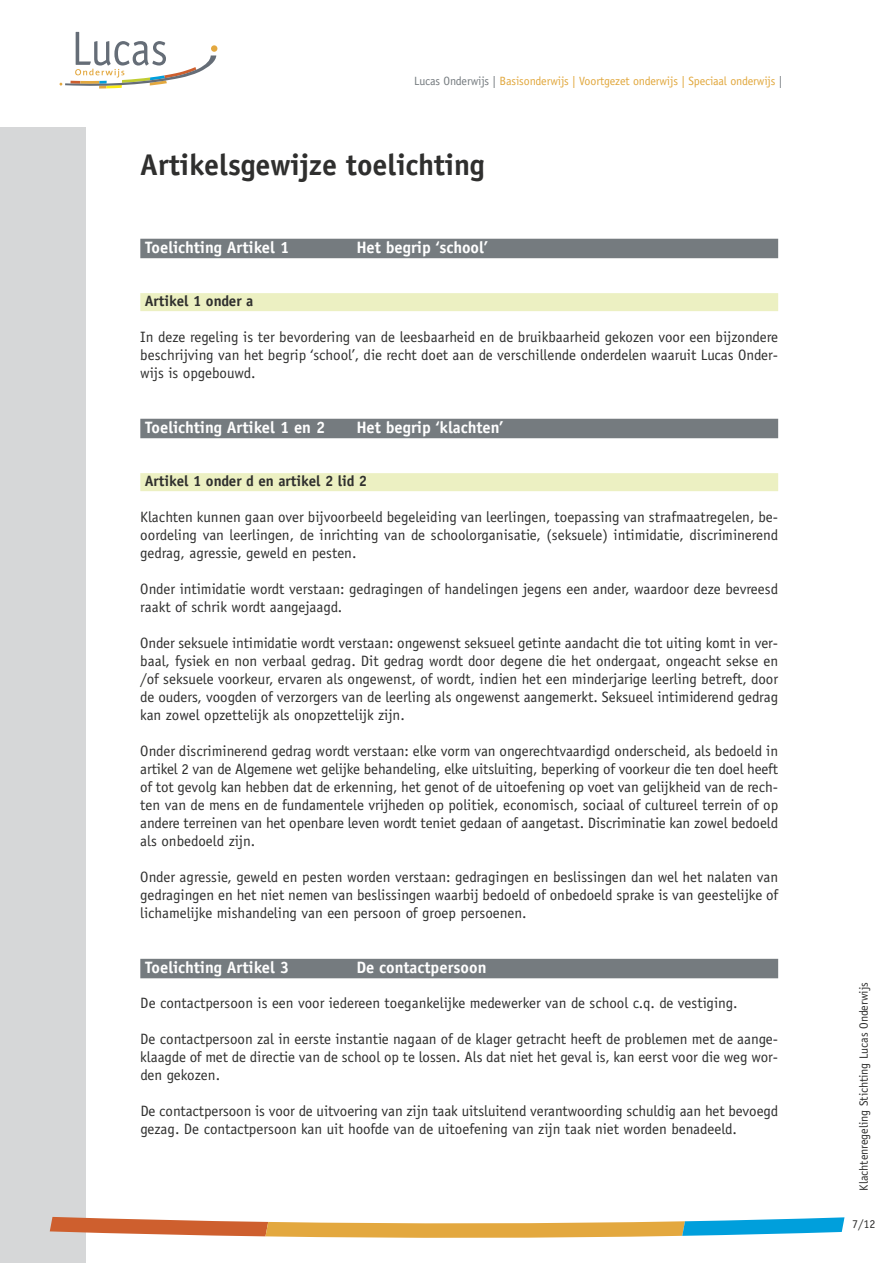
<style>
.page{position:relative;width:893px;height:1263px;background:#fff}
.page>*{position:absolute;margin:0;border:0;box-sizing:border-box;transform-origin:0 0}
.t1{font:700 30px "Officina Sans LT";color:#2f2f2e}
.t2{font:700 16.5px "Officina Sans LT";color:#fff}
.t3{font:15px/18px "Officina Sans LT";color:#2f2f2e;text-align:justify}
.t4{font:700 15px "Officina Sans LT";color:#2f2f2e}
.t5{font:12px "Officina Sans LT";letter-spacing:-.01em;color:#e1a83e}
.t6{font:12px "Officina Sans LT";color:#2f2f2e}
.s1{color:#757b7f}
</style>
<div class="page">
<div style="left:0;top:128px;width:85px;height:1135px;background:#d6d7d8"></div>
<div style="left:211px;top:45px;width:6px;height:7px;background:#e3a83f;border-radius:50%"></div>
<svg style="left:60px;top:32px;width:156px;height:57px"></svg>
<svg style="left:50px;top:1217px;width:794px;height:21px"></svg>
<div style="left:140px;top:239px;width:638px;height:19px;background:#757b7f"></div>
<div style="left:140px;top:293px;width:638px;height:18px;background:#ecf0c2"></div>
<div style="left:140px;top:419px;width:638px;height:19px;background:#757b7f"></div>
<div style="left:140px;top:473px;width:638px;height:18px;background:#ecf0c2"></div>
<div style="left:140px;top:959px;width:638px;height:19px;background:#757b7f"></div>
<p class="t5" style="left:414px;top:77px;width:370px"><span class="s1">Lucas Onderwijs |</span> Basisonderwijs | Voortgezet onderwijs | Speciaal onderwijs <span class="s1">|</span></p>
<h1 class="t1" style="left:140px;top:153px;width:346px">Artikelsgewijze toelichting</h1>
<p class="t2" style="left:145px;top:241px;width:145px">Toelichting Artikel 1</p>
<p class="t2" style="left:356px;top:241px;width:133px">Het begrip ‘school’</p>
<p class="t4" style="left:145px;top:295px;width:110px">Artikel 1 onder a</p>
<p class="t3" style="left:140px;top:329px;width:639px">In deze regeling is ter bevordering van de leesbaarheid en de bruikbaarheid gekozen voor een bijzondere beschrijving van het begrip ‘school’, die recht doet aan de verschillende onderdelen waaruit Lucas Onder&shy;wijs is opgebouwd.</p>
<p class="t2" style="left:145px;top:421px;width:182px">Toelichting Artikel 1 en 2</p>
<p class="t2" style="left:356px;top:421px;width:148px">Het begrip ‘klachten’</p>
<p class="t4" style="left:145px;top:475px;width:224px">Artikel 1 onder d en artikel 2 lid 2</p>
<p class="t3" style="left:140px;top:509px;width:639px">Klachten kunnen gaan over bijvoorbeeld begeleiding van leerlingen, toepassing van strafmaatregelen, be&shy;oordeling van leerlingen, de inrichting van de schoolorganisatie, (seksuele) intimidatie, discriminerend gedrag, agressie, geweld en pesten.</p>
<p class="t3" style="left:140px;top:581px;width:639px">Onder intimidatie wordt verstaan: gedragingen of handelingen jegens een ander, waardoor deze bevreesd raakt of schrik wordt aangejaagd.</p>
<p class="t3" style="left:140px;top:635px;width:639px">Onder seksuele intimidatie wordt verstaan: ongewenst seksueel getinte aandacht die tot uiting komt in ver&shy;baal, fysiek en non verbaal gedrag. Dit gedrag wordt door degene die het ondergaat, ongeacht sekse en /of seksuele voorkeur, ervaren als ongewenst, of wordt, indien het een minderjarige leerling betreft, door de ouders, voogden of verzorgers van de leerling als ongewenst aangemerkt. Seksueel intimiderend gedrag kan zowel opzettelijk als onopzettelijk zijn.</p>
<p class="t3" style="left:140px;top:743px;width:639px">Onder discriminerend gedrag wordt verstaan: elke vorm van ongerechtvaardigd onderscheid, als bedoeld in artikel 2 van de Algemene wet gelijke behandeling, elke uitsluiting, beperking of voorkeur die ten doel heeft of tot gevolg kan hebben dat de erkenning, het genot of de uitoefening op voet van gelijkheid van de rech&shy;ten van de mens en de fundamentele vrijheden op politiek, economisch, sociaal of cultureel terrein of op andere terreinen van het openbare leven wordt teniet gedaan of aangetast. Discriminatie kan zowel bedoeld als onbedoeld zijn.</p>
<p class="t3" style="left:140px;top:869px;width:639px">Onder agressie, geweld en pesten worden verstaan: gedragingen en beslissingen dan wel het nalaten van gedragingen en het niet nemen van beslissingen waarbij bedoeld of onbedoeld sprake is van geestelijke of lichamelijke mishandeling van een persoon of groep persoenen.</p>
<p class="t2" style="left:145px;top:961px;width:145px">Toelichting Artikel 3</p>
<p class="t2" style="left:356px;top:961px;width:132px">De contactpersoon</p>
<p class="t3" style="left:140px;top:995px;width:599px">De contactpersoon is een voor iedereen toegankelijke medewerker van de school c.q. de vestiging.</p>
<p class="t3" style="left:140px;top:1031px;width:639px">De contactpersoon zal in eerste instantie nagaan of de klager getracht heeft de problemen met de aange&shy;klaagde of met de directie van de school op te lossen. Als dat niet het geval is, kan eerst voor die weg wor&shy;den gekozen.</p>
<p class="t3" style="left:140px;top:1103px;width:639px">De contactpersoon is voor de uitvoering van zijn taak uitsluitend verantwoording schuldig aan het bevoegd gezag. De contactpersoon kan uit hoofde van de uitoefening van zijn taak niet worden benadeeld.</p>
<p class="t6" style="left:859px;top:1191px;width:210px;rotate:-90deg">Klachtenregeling Stichting Lucas Onderwijs</p>
<p class="t6" style="left:852px;top:1219px;width:25px">7/12</p>
</div>
